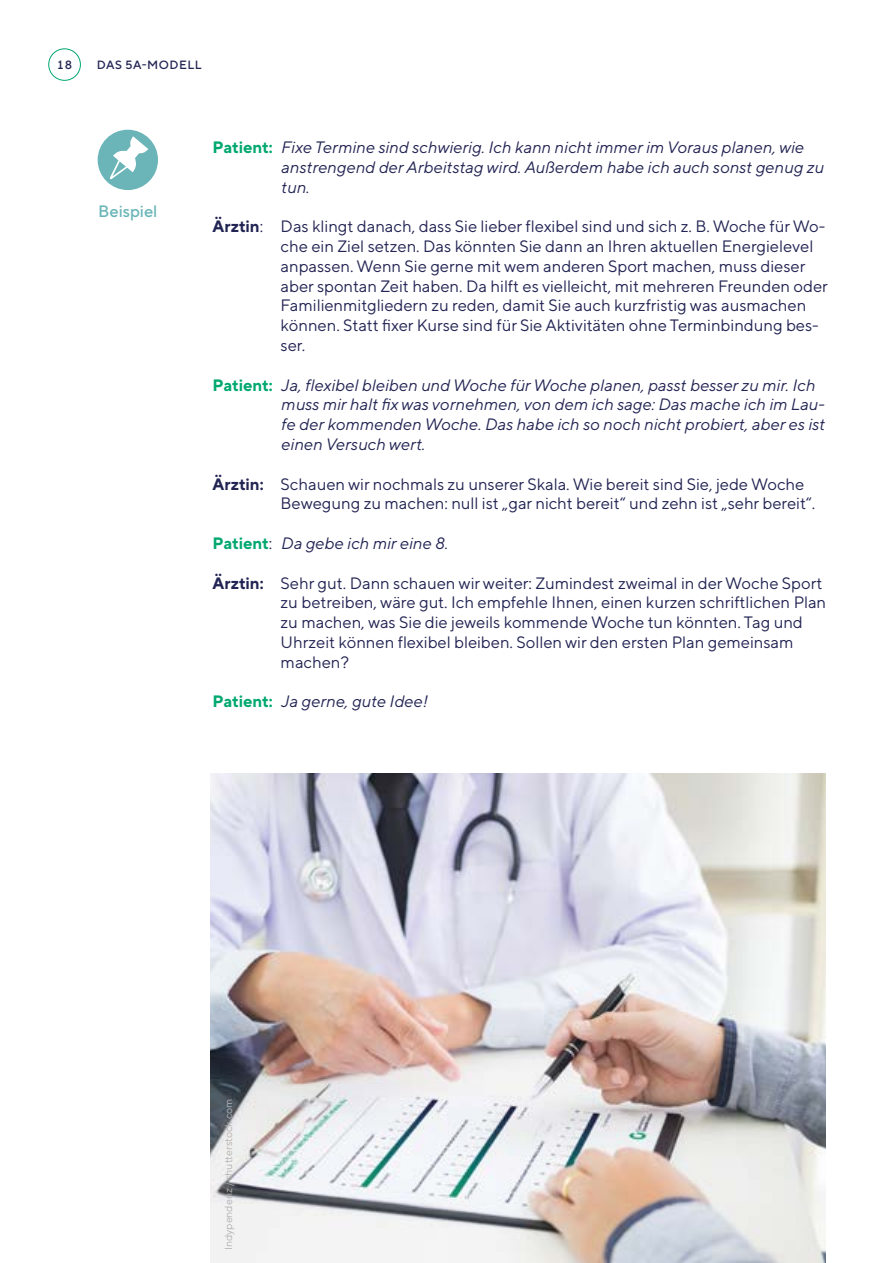
<style>
.page{position:relative;width:893px;height:1263px;background:#fff}
.page>*{position:absolute;margin:0;border:0;box-sizing:border-box;transform-origin:0 0}
.t1{font:16.5px/19.8px "TT Norms Pro";color:#222453}
.t2{font:italic 16.5px/19.8px "TT Norms Pro";color:#222453}
.t3{font:500 16.5px "TT Norms Pro";color:#6bb5b8}
.t4{font:500 12px "TT Norms Pro";letter-spacing:.04em;color:#222453}
.t5{font:10.5px "TT Norms Pro";color:#b3b2b2}
.s1{font-weight:700;font-style:normal;color:#00a870}
.s2{font-weight:700}
.s3{font-style:normal}
</style>
<div class="page">
<div style="left:48px;top:48px;width:33px;height:33px;border:1px solid #00a870;border-radius:50%"></div>
<div style="left:98px;top:130px;width:60px;height:60px;background:#6bb5b8;border-radius:50%"></div>
<svg style="left:109px;top:136px;width:39px;height:44px"></svg>
<img style="left:210px;top:774px;width:616px;height:489px">
<p class="t4" style="left:57px;top:57px;width:17px">18</p>
<p class="t4" style="left:97px;top:57px;width:106px">DAS 5A-MODELL</p>
<p class="t3" style="left:98px;top:200px;width:61px">Beispiel</p>
<p class="t2" style="left:281px;top:137px;width:544px;text-indent:-68px"><span class="s1">Patient:</span> Fixe Termine sind schwierig. Ich kann nicht immer im Voraus planen, wie anstrengend der Arbeitstag wird. Außerdem habe ich auch sonst genug zu tun.</p>
<p class="t1" style="left:281px;top:216px;width:549px;text-indent:-68px"><span class="s2">Ärztin</span>: Das klingt danach, dass Sie lieber flexibel sind und sich z. B. Woche für Wo&shy;che ein Ziel setzen. Das könnten Sie dann an Ihren aktuellen Energielevel anpassen. Wenn Sie gerne mit wem anderen Sport machen, muss dieser aber spontan Zeit haben. Da hilft es vielleicht, mit mehreren Freunden oder Familienmitgliedern zu reden, damit Sie auch kurzfristig was ausmachen können. Statt fixer Kurse sind für Sie Aktivitäten ohne Terminbindung bes&shy;ser.</p>
<p class="t2" style="left:281px;top:374px;width:545px;text-indent:-68px"><span class="s1">Patient:</span> Ja, flexibel bleiben und Woche für Woche planen, passt besser zu mir. Ich muss mir halt fix was vornehmen, von dem ich sage: Das mache ich im Lau&shy;fe der kommenden Woche. Das habe ich so noch nicht probiert, aber es ist einen Versuch wert.</p>
<p class="t1" style="left:281px;top:473px;width:536px;text-indent:-68px"><span class="s2">Ärztin:</span> Schauen wir nochmals zu unserer Skala. Wie bereit sind Sie, jede Woche<br>Bewegung zu machen: null ist „gar nicht bereit“ und zehn ist „sehr bereit“.</p>
<p class="t2" style="left:213px;top:533px;width:237px"><span class="s1">Patient</span><span class="s3">:</span> Da gebe ich mir eine 8.</p>
<p class="t1" style="left:281px;top:572px;width:547px;text-indent:-68px"><span class="s2">Ärztin:</span> Sehr gut. Dann schauen wir weiter: Zumindest zweimal in der Woche Sport zu betreiben, wäre gut. Ich empfehle Ihnen, einen kurzen schriftlichen Plan zu machen, was Sie die jeweils kommende Woche tun könnten. Tag und Uhrzeit können flexibel bleiben. Sollen wir den ersten Plan gemeinsam machen?</p>
<p class="t2" style="left:213px;top:691px;width:216px"><span class="s1">Patient:</span> Ja gerne, gute Idee!</p>
<p class="t5" style="left:222px;top:1250px;width:153px;rotate:-90deg">Indypendenz / shutterstock.com</p>
</div>
